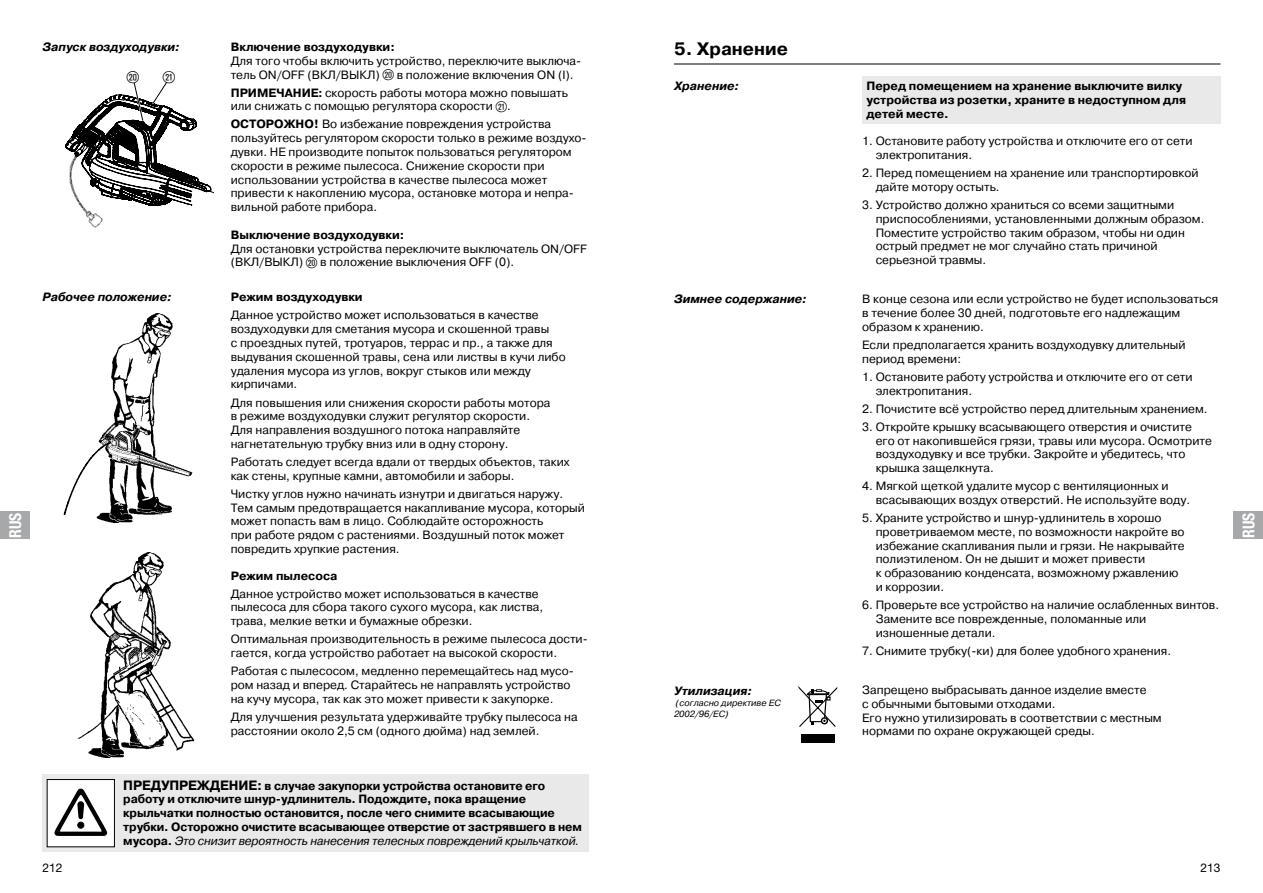
<style>
.page{position:relative;width:1263px;height:893px;background:#fff}
.page>*{position:absolute;margin:0;border:0;box-sizing:border-box;transform-origin:0 0}
.t1{font:18px "GARDENA Pro CYR Bold";color:#000}
.t2{font:16.5px "GARDENA Pro Bo Cond";letter-spacing:-.01em;color:#fff;scale:.95 1}
.t3{font:16.5px "Ziffernim Kreisund Quadrat BQ";color:#000}
.t4{font:12px/13.8px "GARDENA Pro CYR Regular";color:#000}
.t5{font:12px/13.8px "GARDENA Pro CYR Bold";letter-spacing:-.01em;color:#000}
.t6{font:12px "GARDENA Pro CYR Bo Ita";color:#000}
.t7{font:12px "GARDENA Pro CYR Reg Ita";letter-spacing:-.01em;color:#000}
.t8{font:12px "GARDENA Pro";color:#000}
.t9{font:9px/11.2px "GARDENA Pro CYR Reg Ita";color:#000}
.s1{font-family:"Ziffernim Kreisund Quadrat BQ";font-size:15px}
.s2{font-family:"GARDENA Pro CYR Bold"}
.s3{font-family:"GARDENA Pro";font-weight:700}
.s4{font-size:13.5px}
</style>
<div class="page">
<div style="left:43px;top:774px;width:546px;height:77px;background:#e9e9ea"></div>
<img style="left:80px;top:206px;width:23px;height:22px">
<svg style="left:65px;top:82px;width:149px;height:124px"></svg>
<img style="left:96px;top:313px;width:76px;height:209px">
<svg style="left:64px;top:453px;width:47px;height:63px"></svg>
<img style="left:94px;top:405px;width:99px;height:91px">
<img style="left:179px;top:716px;width:16px;height:34px">
<img style="left:163px;top:690px;width:16px;height:61px">
<img style="left:77px;top:553px;width:86px;height:205px">
<img style="left:89px;top:583px;width:34px;height:66px">
<img style="left:118px;top:694px;width:47px;height:56px">
<img style="left:99px;top:621px;width:64px;height:69px">
<img style="left:107px;top:591px;width:62px;height:82px">
<img style="left:123px;top:577px;width:48px;height:72px">
<div style="left:47px;top:779px;width:67px;height:68px;background:#fff"></div>
<svg style="left:54px;top:789px;width:53px;height:47px"></svg>
<div style="left:47px;top:779px;width:68px;height:68px;border:1px solid #000"></div>
<div style="left:862px;top:76px;width:358px;height:48px;background:#e9e9ea"></div>
<hr style="left:674px;top:64px;width:546px;height:1px;background:#000">
<div style="left:801px;top:735px;width:34px;height:8px;background:#000"></div>
<svg style="left:797px;top:686px;width:41px;height:41px"></svg>
<div style="left:0;top:512px;width:30px;height:27px;background:#a7a8aa"></div>
<div style="left:1233px;top:512px;width:30px;height:27px;background:#a7a8aa"></div>
<h2 class="t2" style="left:5px;top:538px;width:28px;rotate:-90deg">RUS</h2>
<p class="t6" style="left:43px;top:40px;width:139px">Запуск воздуходувки:</p>
<h2 class="t3" style="left:127px;top:68px;width:14px">p</h2>
<h2 class="t3" style="left:163px;top:68px;width:14px">a</h2>
<p class="t5" style="left:231px;top:40px;width:166px">Включение воздуходувки:</p>
<p class="t4" style="left:231px;top:54px;width:352px">Для того чтобы включить устройство, переключите выключа&shy;тель ON/OFF (ВКЛ/ВЫКЛ) <span class="s1">p</span> в положение включения ON (I).</p>
<p class="t4" style="left:231px;top:86px;width:339px"><span class="s2">ПРИМЕЧАНИЕ</span><span class="s3">:</span> скорость работы мотора можно повышать или снижать с помощью регулятора скорости <span class="s1">a</span>.</p>
<p class="t4" style="left:231px;top:117px;width:357px"><span class="s2">ОСТОРОЖНО!</span> Во избежание повреждения устройства пользуйтесь регулятором скорости только в режиме воздухо&shy;дувки. НЕ производите попыток пользоваться регулятором скорости в режиме пылесоса. Снижение скорости при использовании устройства в качестве пылесоса может привести к накоплению мусора, остановке мотора и непра&shy;вильной работе прибора.</p>
<p class="t5" style="left:231px;top:228px;width:175px">Выключение воздуходувки:</p>
<p class="t4" style="left:231px;top:242px;width:358px">Для остановки устройства переключите выключатель ON/OFF (ВКЛ/ВЫКЛ) <span class="s1">p</span> в положение выключения OFF (0).</p>
<p class="t6" style="left:43px;top:291px;width:131px">Рабочее положение:</p>
<p class="t5" style="left:231px;top:290px;width:134px">Режим воздуходувки</p>
<p class="t4" style="left:231px;top:308px;width:337px">Данное устройство может использоваться в качестве воздуходувки для сметания мусора и скошенной травы<br>с проездных путей, тротуаров, террас и пр., а также для выдувания скошенной травы, сена или листвы в кучи либо удаления мусора из углов, вокруг стыков или между кирпичами.</p>
<p class="t4" style="left:231px;top:396px;width:321px">Для повышения или снижения скорости работы мотора в режиме воздуходувки служит регулятор скорости.<br>Для направления воздушного потока направляйте нагнетательную трубку вниз или в одну сторону.</p>
<p class="t4" style="left:231px;top:455px;width:340px">Работать следует всегда вдали от твердых объектов, таких как стены, крупные камни, автомобили и заборы.</p>
<p class="t4" style="left:231px;top:487px;width:356px">Чистку углов нужно начинать изнутри и двигаться наружу.<br>Тем самым предотвращается накапливание мусора, который может попасть вам в лицо. Соблюдайте осторожность<br>при работе рядом с растениями. Воздушный поток может повредить хрупкие растения.</p>
<p class="t5" style="left:231px;top:569px;width:108px">Режим пылесоса</p>
<p class="t4" style="left:231px;top:587px;width:314px">Данное устройство может использоваться в качестве пылесоса для сбора такого сухого мусора, как листва, трава, мелкие ветки и бумажные обрезки.</p>
<p class="t4" style="left:231px;top:632px;width:359px">Оптимальная производительность в режиме пылесоса дости&shy;гается, когда устройство работает на высокой скорости.</p>
<p class="t4" style="left:231px;top:664px;width:345px">Работая с пылесосом, медленно перемещайтесь над мусо&shy;ром назад и вперед. Старайтесь не направлять устройство на кучу мусора, так как это может привести к закупорке.</p>
<p class="t4" style="left:231px;top:710px;width:348px">Для улучшения результата удерживайте трубку пылесоса на расстоянии около 2,5 см (одного дюйма) над землей.</p>
<p class="t8" style="left:43px;top:860px;width:22px">212</p>
<p class="t5" style="left:123px;top:779px;width:460px"><span class="s4">ПРЕДУПРЕЖДЕНИЕ:</span> в случае закупорки устройства остановите его работу и отключите шнур-удлинитель. Подождите, пока вращение крыльчатки полностью остановится, после чего снимите всасывающие трубки. Осторожно очистите всасывающее отверстие от застрявшего в нем</p>
<p class="t7" style="left:123px;top:834px;width:457px"><span class="s2">мусора.</span> Это снизит вероятность нанесения телесных повреждений крыльчаткой.</p>
<h1 class="t1" style="left:674px;top:39px;width:116px">5. Хранение</h1>
<p class="t6" style="left:674px;top:79px;width:67px">Хранение:</p>
<p class="t5" style="left:866px;top:79px;width:321px">Перед помещением на хранение выключите вилку устройства из розетки, храните в недоступном для детей месте.</p>
<p class="t4" style="left:876px;top:134px;width:318px;text-indent:-13px">1. Остановите работу устройства и отключите его от сети электропитания.</p>
<p class="t4" style="left:876px;top:166px;width:324px;text-indent:-13px">2. Перед помещением на хранение или транспортировкой дайте мотору остыть.</p>
<p class="t4" style="left:876px;top:198px;width:330px;text-indent:-13px">3. Устройство должно храниться со всеми защитными приспособлениями, установленными должным образом.<br>Поместите устройство таким образом, чтобы ни один острый предмет не мог случайно стать причиной серьезной травмы.</p>
<p class="t6" style="left:674px;top:292px;width:134px">Зимнее содержание:</p>
<p class="t4" style="left:862px;top:292px;width:358px">В конце сезона или если устройство не будет использоваться в течение более 30 дней, подготовьте его надлежащим образом к хранению.</p>
<p class="t4" style="left:862px;top:338px;width:325px">Если предполагается хранить воздуходувку длительный период времени:</p>
<p class="t4" style="left:876px;top:370px;width:318px;text-indent:-13px">1. Остановите работу устройства и отключите его от сети электропитания.</p>
<p class="t4" style="left:862px;top:402px;width:347px">2. Почистите всё устройство перед длительным хранением.</p>
<p class="t4" style="left:876px;top:420px;width:338px;text-indent:-13px">3. Откройте крышку всасывающего отверстия и очистите его от накопившейся грязи, травы или мусора. Осмотрите воздуходувку и все трубки. Закройте и убедитесь, что крышка защелкнута.</p>
<p class="t4" style="left:876px;top:479px;width:316px;text-indent:-13px">4. Мягкой щеткой удалите мусор с вентиляционных и всасывающих воздух отверстий. Не используйте воду.</p>
<p class="t4" style="left:876px;top:511px;width:310px;text-indent:-13px">5. Храните устройство и шнур-удлинитель в хорошо проветриваемом месте, по возможности накройте во избежание скапливания пыли и грязи. Не накрывайте полиэтиленом. Он не дышит и может привести<br>к образованию конденсата, возможному ржавлению и коррозии.</p>
<p class="t4" style="left:876px;top:598px;width:345px;text-indent:-13px">6. Проверьте все устройство на наличие ослабленных винтов.<br>Замените все поврежденные, поломанные или изношенные детали.</p>
<p class="t4" style="left:862px;top:644px;width:310px">7. Снимите трубку(- ки) для более удобного хранения.</p>
<p class="t6" style="left:674px;top:684px;width:79px">Утилизация:</p>
<p class="t9" style="left:674px;top:697px;width:108px">(согласно директиве ЕС<br>2002/96/EC)</p>
<p class="t4" style="left:862px;top:683px;width:301px">Запрещено выбрасывать данное изделие вместе<br>с обычными бытовыми отходами.<br>Его нужно утилизировать в соответствии с местным нормами по охране окружающей среды.</p>
<h2 class="t2" style="left:1238px;top:538px;width:28px;rotate:-90deg">RUS</h2>
<p class="t8" style="left:1200px;top:860px;width:22px">213</p>
</div>
